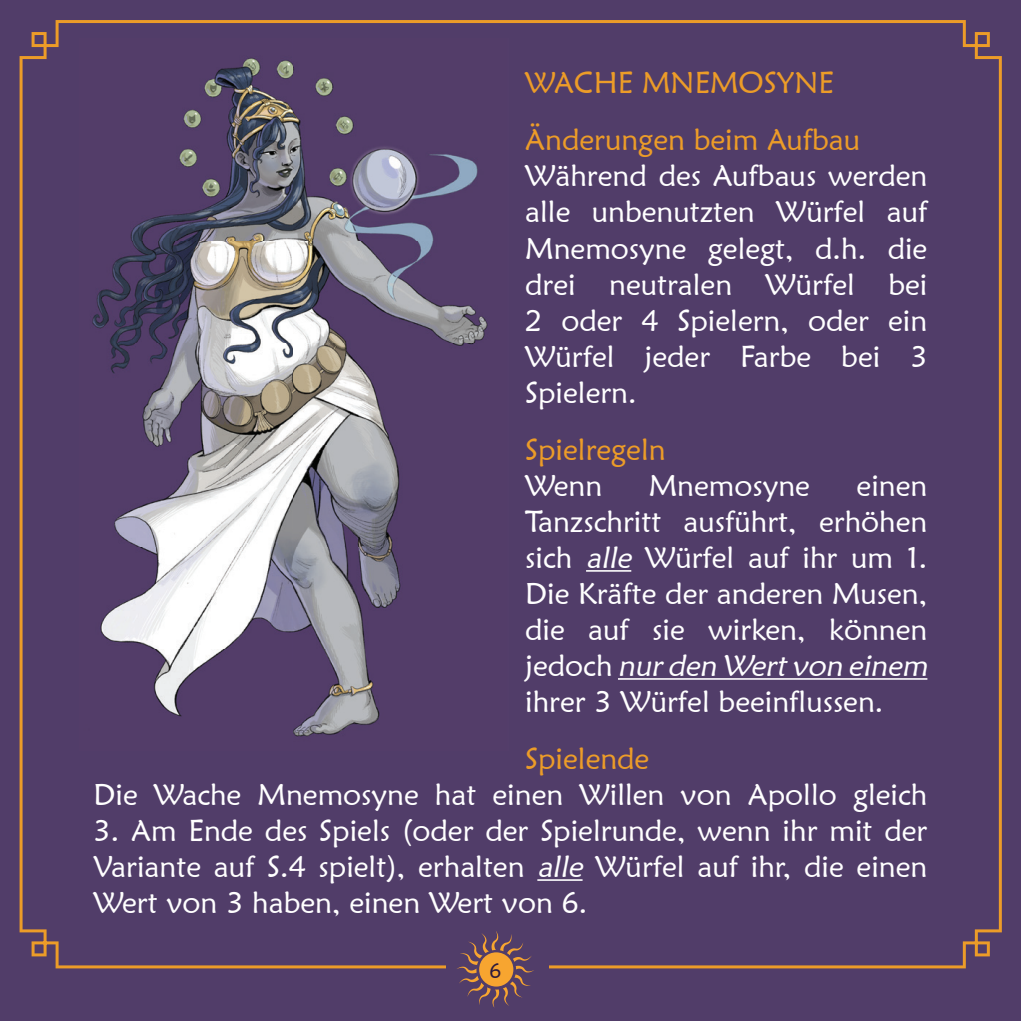
<style>
.page{position:relative;width:1021px;height:1021px;background:#fff}
.page>*{position:absolute;margin:0;border:0;box-sizing:border-box;transform-origin:0 0}
.t1{font:30px/36px "Maiandra GD";color:#fff;text-align:justify}
.t2{font:30px/57px "Maiandra GD";color:#ec9c28}
.t3{font:21px "Maiandra GD";color:#2d1a3d}
.s1{font-style:italic}
</style>
<div class="page">
<div style="left:0;top:0;width:1020px;height:1020px;background:#513d69"></div>
<div style="left:20px;top:20px;width:981px;height:948px;background:#513d69"></div>
<div style="left:446px;top:929px;width:103px;height:78px;background:#513d69"></div>
<svg style="left:457px;top:931px;width:77px;height:76px"></svg>
<div style="left:479px;top:952px;width:34px;height:34px;background:#f7a530;border-radius:50%"></div>
<hr style="left:586px;top:570px;width:45px;height:1px;background:#fff">
<hr style="left:618px;top:678px;width:309px;height:1px;background:#fff">
<hr style="left:537px;top:879px;width:45px;height:1px;background:#fff">
<img style="left:79px;top:39px;width:429px;height:711px">
<p class="t2" style="left:525px;top:54px;width:336px">WACHE MNEMOSYNE<br>Änderungen beim Aufbau</p>
<p class="t1" style="left:525px;top:157px;width:404px">Während des Aufbaus werden alle unbenutzten Würfel auf Mnemosyne gelegt, d.h. die drei neutralen Würfel bei 2 oder 4 Spielern, oder ein Würfel jeder Farbe bei 3<br>Spielern.</p>
<p class="t2" style="left:525px;top:420px;width:142px">Spielregeln</p>
<p class="t1" style="left:525px;top:466px;width:78px">Wenn</p>
<p class="t1" style="left:648px;top:466px;width:163px">Mnemosyne</p>
<p class="t1" style="left:525px;top:466px;width:410px;text-align:left;text-indent:331px">einen<br>Tanzschritt ausführt, erhöhen sich <span class="s1">alle</span> Würfel auf ihr um 1.<br>Die Kräfte der anderen Musen, die auf sie wirken, können j e d o c h <span class="s1">nurden Wertvon einem </span>ihrer 3 Würfel beeinflussen.</p>
<p class="t2" style="left:525px;top:729px;width:126px">Spielende</p>
<p class="t1" style="left:94px;top:775px;width:835px">Die Wache Mnemosyne hat einen Willen von Apollo gleich</p>
<p class="t1" style="left:94px;top:811px;width:835px">3. Am Ende des Spiels (oder der Spielrunde, wenn ihr mit der Variante auf S.4 spielt), erhalten <span class="s1">alle</span> Würfel auf ihr, die einen Wert von 3 haben, einen Wert von 6.</p>
<p class="t3" style="left:489px;top:957px;width:13px">6</p>
</div>
